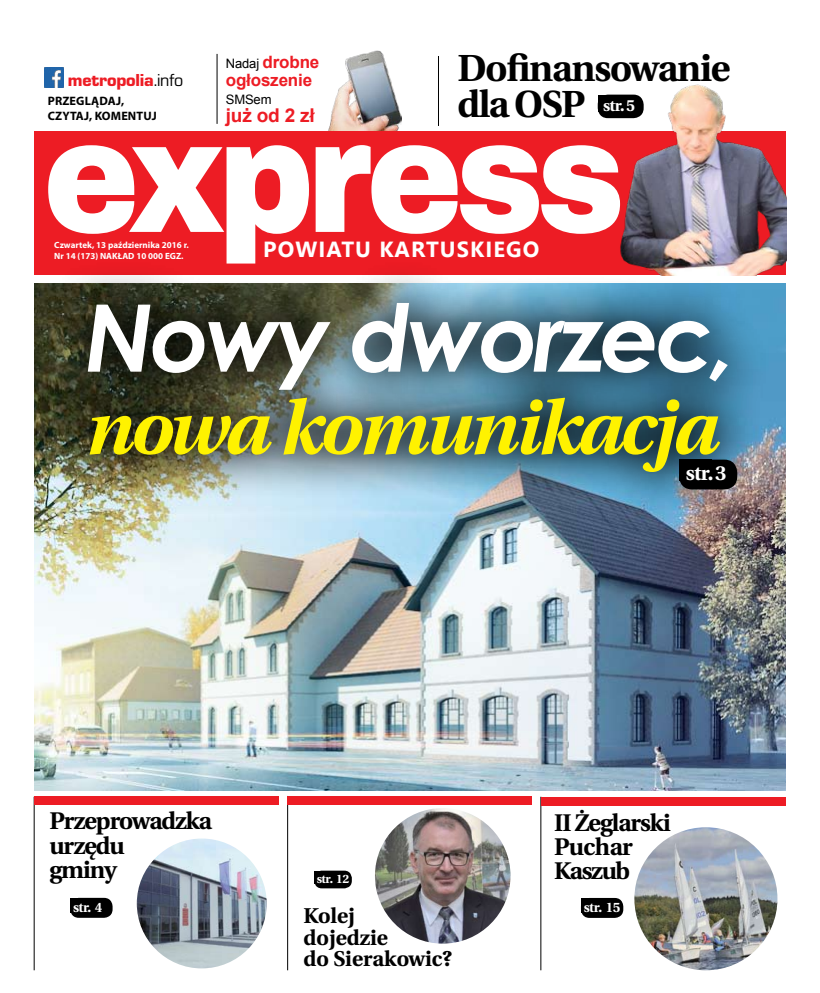
<style>
.page{position:relative;width:820px;height:993px;background:#fff}
.page>*{position:absolute;margin:0;border:0;box-sizing:border-box;transform-origin:0 0}
.t1{font:900 160.4px "Archivo";letter-spacing:-.05em;color:#fff;scale:.9 1}
.t2{font:italic 700 93.2px "Century Gothic";letter-spacing:-.04em;color:#fff}
.t3{font:italic 700 75.5px "Heuristica";letter-spacing:-.04em;color:#fff200}
.t4{font:700 37.6px/36.7px "Heuristica";letter-spacing:-.03em;color:#000}
.t5{font:700 24.1px/24.1px "Heuristica";letter-spacing:-.04em;color:#000}
.t6{font:700 21.8px "Gisha";letter-spacing:.05em;color:#fff}
.t7{font:700 21.4px/21.4px "Heuristica";color:#000}
.t8{font:700 20.3px "Heuristica";color:#fff}
.t9{font:700 19px "Arial";color:#ed1c24}
.t10{font:900 18px "Eurostile TOT";letter-spacing:-.01em;color:#ed1c24}
.t11{font:700 17px/18px "Arial";color:#ed1c24}
.t12{font:700 16px "Heuristica";color:#fff}
.t13{font:700 13.6px "Heuristica";letter-spacing:-.04em;color:#fff}
.t14{font:13px "Arial";letter-spacing:-.01em;color:#000}
.t15{font:700 12.2px/14.4px "Myriad Pro";letter-spacing:.01em;color:#000}
.t16{font:700 12.1px "Heuristica";color:#fff}
.t17{font:700 9px/10.8px "Myriad Pro";color:#fff}
.s1{font-weight:400;color:#000}
.s2{font-weight:400;font-size:13px;color:#000}
</style>
<div class="page">
<hr style="left:540px;top:796px;width:1px;height:173px;background:#000">
<hr style="left:287px;top:795px;width:1px;height:174px;background:#000">
<hr style="left:34px;top:796px;width:1px;height:173px;background:#000">
<img style="left:328px;top:50px;width:73px;height:81px">
<div style="left:34px;top:131px;width:751px;height:143px;background:#ed1c24"></div>
<img style="left:44px;top:68px;width:20px;height:19px">
<hr style="left:217px;top:54px;width:1px;height:70px;background:#000">
<hr style="left:438px;top:56px;width:1px;height:70px;background:#000">
<div style="left:34px;top:796px;width:245px;height:8px;background:#ed1c24"></div>
<div style="left:287px;top:796px;width:245px;height:8px;background:#ed1c24"></div>
<div style="left:540px;top:796px;width:245px;height:9px;background:#ed1c24"></div>
<img style="left:34px;top:283px;width:751px;height:507px">
<div style="left:37px;top:252px;width:782px;height:323px;background:#000;opacity:.83"></div>
<div style="left:678px;top:459px;width:59px;height:30px;background:#000;border-radius:13px"></div>
<div style="left:679px;top:459px;width:32px;height:22px;background:#000"></div>
<div style="left:580px;top:897px;width:43px;height:20px;background:#000;border-radius:9px"></div>
<div style="left:581px;top:897px;width:23px;height:15px;background:#000"></div>
<img style="left:634px;top:827px;width:143px;height:142px;border-radius:71px">
<div style="left:70px;top:897px;width:42px;height:20px;background:#000;border-radius:9px"></div>
<div style="left:70px;top:897px;width:24px;height:14px;background:#000"></div>
<img style="left:137px;top:838px;width:129px;height:130px;border-radius:65px">
<div style="left:314px;top:870px;width:38px;height:18px;background:#000;border-radius:8px"></div>
<div style="left:314px;top:870px;width:21px;height:13px;background:#000"></div>
<img style="left:375px;top:807px;width:135px;height:136px;border-radius:68px">
<img style="left:574px;top:84px;width:212px;height:191px">
<h3 class="t10" style="left:68px;top:70px;width:117px">metropolia<span class="s1">.info</span></h3>
<h3 class="t15" style="left:48px;top:93px;width:109px">PRZEGLĄDAJ, czytaj, komentuj</h3>
<h3 class="t11" style="left:226px;top:54px;width:95px"><span class="s2">Nadaj</span> drobne ogłoszenie</h3>
<h3 class="t14" style="left:226px;top:91px;width:47px">SMSem</h3>
<h3 class="t9" style="left:226px;top:103px;width:90px">już od 2 zł</h3>
<h3 class="t4" style="left:457px;top:48px;width:274px">Dofinansowanie dla OSP</h3>
<h3 class="t12" style="left:602px;top:93px;width:34px">str. 5</h3>
<h1 class="t1" style="left:43px;top:78px;width:648px">express</h1>
<h3 class="t6" style="left:263px;top:237px;width:278px">POWIATU KARTUSKIEGO</h3>
<p class="t17" style="left:54px;top:239px;width:136px">Czwartek, 13 października 2016 r.<br>Nr 14 (173) NAKŁAD 10 000 EGZ.</p>
<h2 class="t2" style="left:84px;top:267px;width:654px">Nowy dworzec,</h2>
<h3 class="t3" style="left:83px;top:367px;width:634px">nowa komunikacja</h3>
<h3 class="t8" style="left:685px;top:457px;width:42px">str. 3</h3>
<h3 class="t5" style="left:49px;top:807px;width:164px">Przeprowadzka urzędu<br>gminy</h3>
<h3 class="t13" style="left:73px;top:895px;width:31px">str. 4</h3>
<h3 class="t16" style="left:316px;top:868px;width:34px">str. 12</h3>
<h3 class="t7" style="left:303px;top:904px;width:150px">Kolej<br>dojedzie<br>do Sierakowic?</h3>
<h3 class="t5" style="left:554px;top:809px;width:118px">II Żeglarski<br>Puchar<br>Kaszub</h3>
<h3 class="t13" style="left:583px;top:895px;width:38px">str. 15</h3>
</div>
